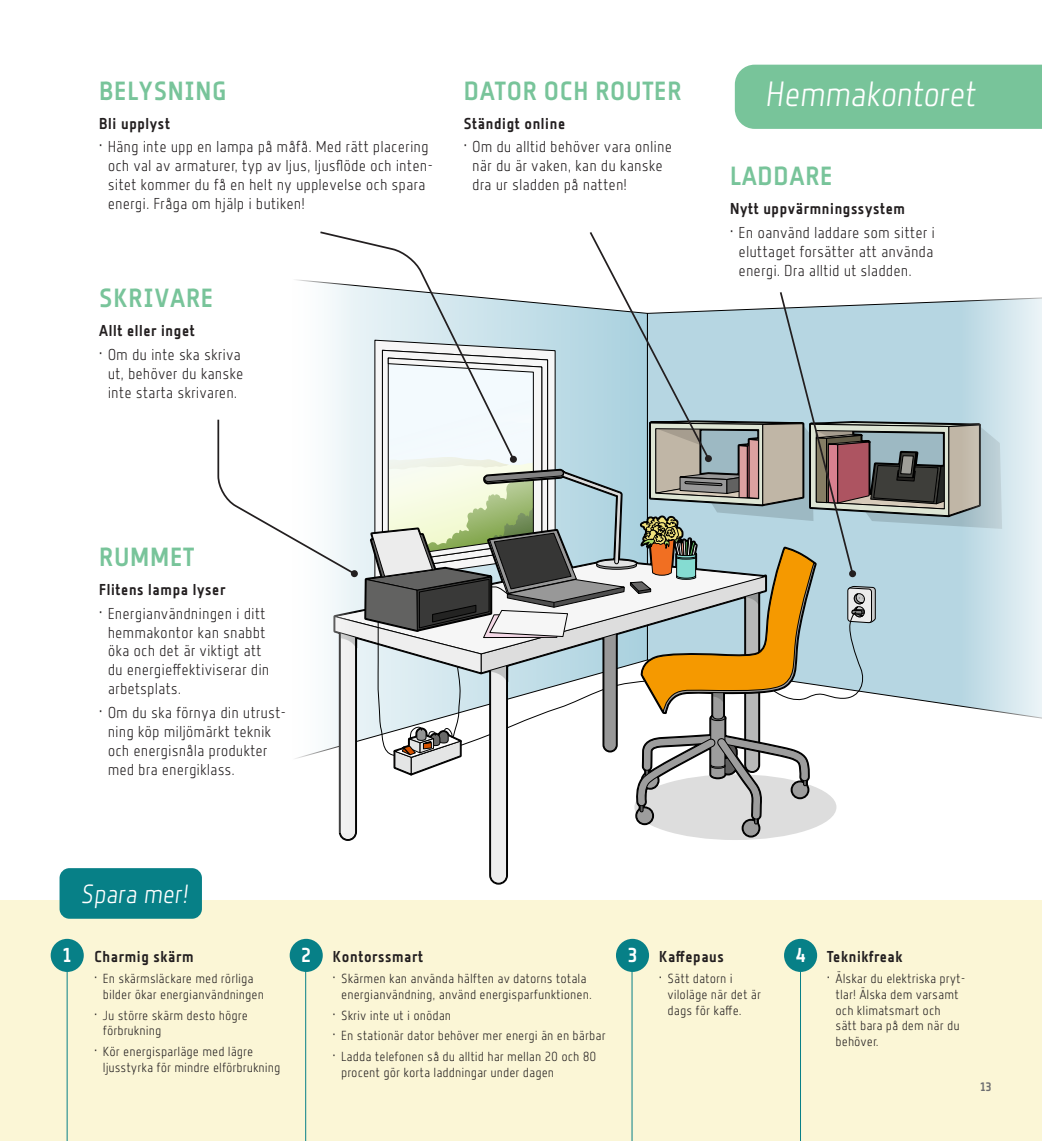
<style>
.page{position:relative;width:1042px;height:1141px;background:#fff}
.page>*{position:absolute;margin:0;border:0;box-sizing:border-box;transform-origin:0 0}
.Heading_level_2{font:35px "Florin Sans LT Italic";color:#fff}
.Heading_level_3{font:26.25px "Florin Sans BD";color:#78c49a}
.Heading_level_3-2{font:26.25px "Florin Sans LT Italic";color:#fff}
.t1{font:15.75px/18.9px "Florin Sans LT";color:#231f20}
.t2{font:15.75px "Florin Sans BD";color:#231f20}
.t3{font:13.12px/15.8px "Florin Sans LT";color:#231f20}
.t4{font:12.25px "Florin Sans BD";color:#6c6d70}
.s1{font-size:20.12px;color:#fff}
</style>
<div class="page">
<div style="left:0;top:900px;width:1042px;height:241px;background:#fbf6d6"></div>
<div style="left:60px;top:868px;width:142px;height:51px;background:#078087;border-radius:10px"></div>
<div style="left:735px;top:65px;width:307px;height:64px;background:#78c49a"></div>
<div style="left:490px;top:657px;width:16px;height:226px;background:#eee;border-radius:8px"></div>
<div style="left:490px;top:657px;width:17px;height:227px;border:1px solid #000;border-radius:8px"></div>
<svg style="left:1008px;top:297px;width:34px;height:422px;background:#e0edf2"></svg>
<div style="left:51px;top:939px;width:33px;height:33px;background:#078087;border-radius:50%"></div>
<div style="left:290px;top:939px;width:33px;height:33px;background:#078087;border-radius:50%"></div>
<div style="left:616px;top:939px;width:33px;height:33px;background:#078087;border-radius:50%"></div>
<div style="left:784px;top:939px;width:33px;height:33px;background:#078087;border-radius:50%"></div>
<hr style="left:67px;top:970px;width:1px;height:171px;background:#078087">
<hr style="left:305px;top:970px;width:1px;height:171px;background:#078087">
<hr style="left:631px;top:970px;width:1px;height:171px;background:#078087">
<hr style="left:800px;top:970px;width:1px;height:171px;background:#078087">
<svg style="left:217px;top:231px;width:791px;height:607px"></svg>
<div style="left:849px;top:570px;width:7px;height:7px;background:#231f20;border-radius:50%"></div>
<h3 class="Heading_level_3" style="left:99px;top:76px;width:130px">BELYSNING</h3>
<h2 class="Heading_level_2" style="left:766px;top:74px;width:212px">Hemmakontoret</h2>
<h4 class="t2" style="left:99px;top:114px;width:73px">Bli upplyst</h4>
<p class="t1" style="left:108px;top:137px;width:327px;text-indent:-9px">• Häng inte upp en lampa på måfå. Med rätt placering och val av armaturer, typ av ljus, ljusflöde och inten&shy;sitet kommer du få en helt ny upplevelse och spara energi. Fråga om hjälp i butiken!</p>
<h3 class="Heading_level_3" style="left:463px;top:76px;width:220px">DATOR OCH ROUTER</h3>
<h4 class="t2" style="left:463px;top:114px;width:104px">Ständigt online</h4>
<p class="t1" style="left:472px;top:137px;width:201px;text-indent:-9px">• Om du alltid behöver vara online när du är vaken, kan du kanske dra ur sladden på natten!</p>
<h3 class="Heading_level_3" style="left:730px;top:161px;width:105px">LADDARE</h3>
<h4 class="t2" style="left:730px;top:199px;width:177px">Nytt uppvärmningssystem</h4>
<p class="t1" style="left:738px;top:223px;width:198px;text-align:justify;text-indent:-9px">• En oanvänd laddare som sitter i eluttaget forsätter att använda energi. Dra alltid ut sladden.</p>
<h3 class="Heading_level_3" style="left:99px;top:283px;width:116px">SKRIVARE</h3>
<h4 class="t2" style="left:99px;top:322px;width:97px">Allt eller inget</h4>
<p class="t1" style="left:99px;top:345px;width:146px;text-align:center">• Om du inte ska skriva ut, behöver du kanske inte starta skrivaren.</p>
<h3 class="Heading_level_3" style="left:99px;top:542px;width:97px">RUMMET</h3>
<h4 class="t2" style="left:99px;top:580px;width:128px">Flitens lampa lyser</h4>
<p class="t1" style="left:108px;top:604px;width:163px;text-indent:-9px">• Energianvändningen i ditt hemmakontor kan snabbt öka och det är viktigt att du energieffektiviserar din arbetsplats.</p>
<p class="t1" style="left:108px;top:703px;width:180px;text-indent:-9px">• Om du ska förnya din utrust&shy;ning köp miljömärkt teknik och energisnåla produkter med bra energiklass.</p>
<h3 class="Heading_level_3-2" style="left:82px;top:879px;width:109px">Spara mer!</h3>
<p class="t2" style="left:63px;top:948px;width:133px"><span class="s1">1</span> Charmig skärm</p>
<p class="t3" style="left:103px;top:971px;width:163px;text-indent:-9px">• En skärmsläckare med rörliga bilder ökar energianvändningen</p>
<p class="t3" style="left:103px;top:1007px;width:146px;text-indent:-9px">• Ju större skärm desto högre förbrukning</p>
<p class="t3" style="left:103px;top:1044px;width:179px;text-indent:-9px">• Kör energisparläge med lägre ljusstyrka för mindre elförbrukning</p>
<p class="t2" style="left:301px;top:948px;width:124px"><span class="s1">2</span> Kontorssmart</p>
<p class="t3" style="left:341px;top:971px;width:252px;text-indent:-9px">• Skärmen kan använda hälften av datorns totala energianvändning, använd energisparfunktionen.</p>
<p class="t3" style="left:332px;top:1007px;width:120px">• Skriv inte ut i onödan</p>
<p class="t3" style="left:332px;top:1028px;width:275px">• En stationär dator behöver mer energi än en bärbar</p>
<p class="t3" style="left:341px;top:1048px;width:257px;text-indent:-9px">• Ladda telefonen så du alltid har mellan 20 och 80 procent gör korta laddningar under dagen</p>
<p class="t2" style="left:627px;top:948px;width:98px"><span class="s1">3</span> Kaffepaus</p>
<p class="t3" style="left:667px;top:971px;width:95px;text-indent:-9px">• Sätt datorn i viloläge när det är dags för kaffe.</p>
<p class="t2" style="left:795px;top:948px;width:109px"><span class="s1">4</span> Teknikfreak</p>
<p class="t3" style="left:835px;top:971px;width:132px;text-indent:-9px">• Älskar du elektriska pryt&shy;tlar! Älska dem varsamt och klimatsmart och<br>sätt bara på dem när du behöver.</p>
<p class="t4" style="left:980px;top:1080px;width:13px">13</p>
</div>
